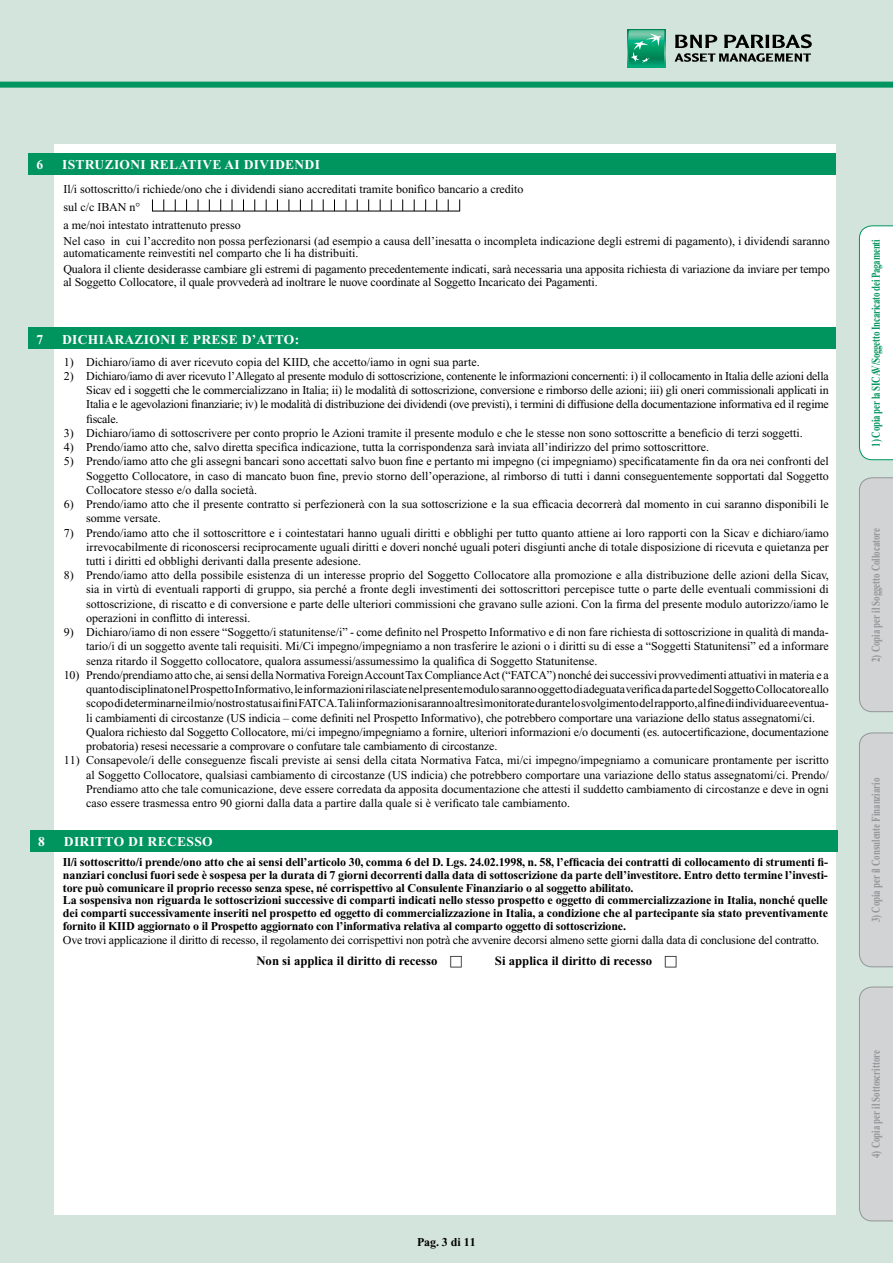
<style>
.page{position:relative;width:893px;height:1263px;background:#d3e4dc}
.page>*{position:absolute;margin:0;border:0;box-sizing:border-box;transform-origin:0 0}
.t1{font:700 13.5px "Times New Roman";letter-spacing:.025em;color:#fff}
.t2{font:700 12.75px "Times New Roman";color:#000}
.t3{font:12px/14.2px "Times New Roman";letter-spacing:-.01em;color:#000;text-align:justify}
.t4{font:700 12px/12.8px "Times New Roman";letter-spacing:-.01em;color:#000}
.t5{font:700 12px "Times New Roman";letter-spacing:-.005em;color:#939598;scale:.74 1}
.t6{font:700 12px "Times New Roman";letter-spacing:-.02em;color:#00945e;scale:.74 1}
.s1{font-family:"Universal Newswith Comm Pi";font-weight:400}
</style>
<div class="page">
<div style="left:54px;top:144px;width:782px;height:1070px;background:#fff"></div>
<div style="left:859px;top:225px;width:34px;height:235px;background:#fff"></div>
<div style="left:859px;top:477px;width:34px;height:235px;background:#d1d3d4"></div>
<div style="left:859px;top:732px;width:34px;height:235px;background:#d1d3d4"></div>
<div style="left:859px;top:986px;width:34px;height:235px;background:#d1d3d4"></div>
<div style="left:0;top:82px;width:893px;height:6px;background:#00945e"></div>
<div style="left:28px;top:153px;width:808px;height:22px;background:#00945e"></div>
<div style="left:28px;top:328px;width:808px;height:21px;background:#00945e"></div>
<hr style="left:152px;top:211px;width:308px;height:1px;background:#000">
<svg style="left:152px;top:199px;width:1px;height:12px"></svg>
<svg style="left:163px;top:199px;width:1px;height:12px"></svg>
<svg style="left:175px;top:199px;width:1px;height:12px"></svg>
<svg style="left:186px;top:199px;width:1px;height:12px"></svg>
<svg style="left:198px;top:199px;width:1px;height:12px"></svg>
<svg style="left:209px;top:199px;width:1px;height:12px"></svg>
<svg style="left:220px;top:199px;width:1px;height:12px"></svg>
<svg style="left:232px;top:199px;width:1px;height:12px"></svg>
<svg style="left:243px;top:199px;width:1px;height:12px"></svg>
<svg style="left:254px;top:199px;width:1px;height:12px"></svg>
<svg style="left:266px;top:199px;width:1px;height:12px"></svg>
<svg style="left:277px;top:199px;width:1px;height:12px"></svg>
<svg style="left:289px;top:199px;width:1px;height:12px"></svg>
<svg style="left:300px;top:199px;width:1px;height:12px"></svg>
<svg style="left:311px;top:199px;width:1px;height:12px"></svg>
<svg style="left:323px;top:199px;width:1px;height:12px"></svg>
<svg style="left:334px;top:199px;width:1px;height:12px"></svg>
<svg style="left:346px;top:199px;width:1px;height:12px"></svg>
<svg style="left:357px;top:199px;width:1px;height:12px"></svg>
<svg style="left:368px;top:199px;width:1px;height:12px"></svg>
<svg style="left:380px;top:199px;width:1px;height:12px"></svg>
<svg style="left:391px;top:199px;width:1px;height:12px"></svg>
<svg style="left:402px;top:199px;width:1px;height:12px"></svg>
<svg style="left:414px;top:199px;width:1px;height:12px"></svg>
<svg style="left:425px;top:199px;width:1px;height:12px"></svg>
<svg style="left:436px;top:199px;width:1px;height:12px"></svg>
<svg style="left:448px;top:199px;width:1px;height:12px"></svg>
<svg style="left:459px;top:199px;width:1px;height:12px"></svg>
<div style="left:30px;top:830px;width:808px;height:22px;background:#00945e"></div>
<svg style="left:674px;top:34px;width:138px;height:28px"></svg>
<div style="left:627px;top:29px;width:38px;height:39px;background:#00ab79"></div>
<svg style="left:628px;top:30px;width:36px;height:35px"></svg>
<p class="t1" style="left:36px;top:157px;width:8px">6</p>
<p class="t1" style="left:62px;top:157px;width:259px">ISTRUZIONI RELATIVE AI DIVIDENDI</p>
<p class="t3" style="left:63px;top:180px;width:462px;line-height:18px;text-align:left">Il/i sottoscritto/i richiede/ono che i dividendi siano accreditati tramite bonifico bancario a credito sul c/c IBAN n°<br>a me/noi intestato intrattenuto presso</p>
<p class="t3" style="left:63px;top:234px;width:768px;line-height:12.8px">Nel caso in cui l’accredito non possa perfezionarsi (ad esempio a causa dell’inesatta o incompleta indicazione degli estremi di pagamento), i dividendi saranno automaticamente reinvestiti nel comparto che li ha distribuiti.</p>
<p class="t3" style="left:63px;top:263px;width:768px;line-height:12.8px">Qualora il cliente desiderasse cambiare gli estremi di pagamento precedentemente indicati, sarà necessaria una apposita richiesta di variazione da inviare per tempo al Soggetto Collocatore, il quale provvederà ad inoltrare le nuove coordinate al Soggetto Incaricato dei Pagamenti.</p>
<p class="t1" style="left:36px;top:332px;width:8px">7</p>
<p class="t1" style="left:62px;top:332px;width:239px">DICHIARAZIONI E PRESE D’ATTO:</p>
<p class="t3" style="left:64px;top:354px;width:418px">1) Dichiaro/iamo di aver ricevuto copia del KIID, che accetto/iamo in ogni sua parte.</p>
<p class="t3" style="left:86px;top:369px;width:744px;text-indent:-22px">2) Dichiaro/iamo di aver ricevuto l’Allegato al presente modulo di sottoscrizione, contenente le informazioni concernenti: i) il collocamento in Italia delle azioni della Sicav ed i soggetti che le commercializzano in Italia; ii) le modalità di sottoscrizione, conversione e rimborso delle azioni; iii) gli oneri commissionali applicati in Italia e le agevolazioni finanziarie; iv) le modalità di distribuzione dei dividendi (ove previsti), i termini di diffusione della documentazione informativa ed il regime fiscale.</p>
<p class="t3" style="left:64px;top:426px;width:740px">3) Dichiaro/iamo di sottoscrivere per conto proprio le Azioni tramite il presente modulo e che le stesse non sono sottoscritte a beneficio di terzi soggetti.</p>
<p class="t3" style="left:64px;top:440px;width:647px">4) Prendo/iamo atto che, salvo diretta specifica indicazione, tutta la corrispondenza sarà inviata all’indirizzo del primo sottoscrittore.</p>
<p class="t3" style="left:86px;top:454px;width:744px;text-indent:-22px">5) Prendo/iamo atto che gli assegni bancari sono accettati salvo buon fine e pertanto mi impegno (ci impegniamo) specificatamente fin da ora nei confronti del Soggetto Collocatore, in caso di mancato buon fine, previo storno dell’operazione, al rimborso di tutti i danni conseguentemente sopportati dal Soggetto Collocatore stesso e/o dalla società.</p>
<p class="t3" style="left:86px;top:497px;width:744px;text-indent:-22px">6) Prendo/iamo atto che il presente contratto si perfezionerà con la sua sottoscrizione e la sua efficacia decorrerà dal momento in cui saranno disponibili le somme versate.</p>
<p class="t3" style="left:86px;top:525px;width:744px;text-indent:-22px">7) Prendo/iamo atto che il sottoscrittore e i cointestatari hanno uguali diritti e obblighi per tutto quanto attiene ai loro rapporti con la Sicav e dichiaro/iamo irrevocabilmente di riconoscersi reciprocamente uguali diritti e doveri nonché uguali poteri disgiunti anche di totale disposizione di ricevuta e quietanza per tutti i diritti ed obblighi derivanti dalla presente adesione.</p>
<p class="t3" style="left:86px;top:568px;width:744px;text-indent:-22px">8) Prendo/iamo atto della possibile esistenza di un interesse proprio del Soggetto Collocatore alla promozione e alla distribuzione delle azioni della Sicav, sia in virtù di eventuali rapporti di gruppo, sia perché a fronte degli investimenti dei sottoscrittori percepisce tutte o parte delle eventuali commissioni di sottoscrizione, di riscatto e di conversione e parte delle ulteriori commissioni che gravano sulle azioni. Con la firma del presente modulo autorizzo/iamo le operazioni in conflitto di interessi.</p>
<p class="t3" style="left:86px;top:625px;width:744px;text-indent:-22px">9) Dichiaro/iamo di non essere “Soggetto/i statunitense/i” - come definito nel Prospetto Informativo e di non fare richiesta di sottoscrizione in qualità di manda&shy;tario/i di un soggetto avente tali requisiti. Mi/Ci impegno/impegniamo a non trasferire le azioni o i diritti su di esse a “Soggetti Statunitensi” ed a informare senza ritardo il Soggetto collocatore, qualora assumessi/assumessimo la qualifica di Soggetto Statunitense.</p>
<p class="t3" style="left:86px;top:668px;width:744px;text-align:left;text-indent:-22px">10) Prendo/prendiamo atto che, ai sensi della Normativa Foreign Account Tax Compliance Act (“FATCA”) nonché dei successivi provvedimenti attuativi in materia e a quanto disciplinato nel Prospetto Informativo, le informazioni rilasciate nel presente modulo saranno oggetto di adeguata verifica da parte del Soggetto Collocatore allo scopo di determinarne il mio/nostro status ai fini FATCA. Tali informazioni saranno altresì monitorate durante lo svolgimento del rapporto, al fine di individuare eventua&shy;li cambiamenti di circostanze (US indicia – come definiti nel Prospetto Informativo), che potrebbero comportare una variazione dello status assegnatomi/ci.<br>Qualora richiesto dal Soggetto Collocatore, mi/ci impegno/impegniamo a fornire, ulteriori informazioni e/o documenti (es. autocertificazione, documentazione probatoria) resesi necessarie a comprovare o confutare tale cambiamento di circostanze.</p>
<p class="t3" style="left:86px;top:753px;width:744px;text-indent:-22px">11) Consapevole/i delle conseguenze fiscali previste ai sensi della citata Normativa Fatca, mi/ci impegno/impegniamo a comunicare prontamente per iscritto al Soggetto Collocatore, qualsiasi cambiamento di circostanze (US indicia) che potrebbero comportare una variazione dello status assegnatomi/ci. Prendo/ Prendiamo atto che tale comunicazione, deve essere corredata da apposita documentazione che attesti il suddetto cambiamento di circostanze e deve in ogni caso essere trasmessa entro 90 giorni dalla data a partire dalla quale si è verificato tale cambiamento.</p>
<p class="t1" style="left:38px;top:834px;width:8px">8</p>
<p class="t1" style="left:64px;top:834px;width:150px">DIRITTO DI RECESSO</p>
<p class="t4" style="left:63px;top:856px;width:767px">Il/i sottoscritto/i prende/ono atto che ai sensi dell’articolo 30, comma 6 del D. Lgs. 24.02.1998, n. 58, l’efficacia dei contratti di collocamento di strumenti fi&shy;nanziari conclusi fuori sede è sospesa per la durata di 7 giorni decorrenti dalla data di sottoscrizione da parte dell’investitore. Entro detto termine l’investi&shy;tore può comunicare il proprio recesso senza spese, né corrispettivo al Consulente Finanziario o al soggetto abilitato.<br>La sospensiva non riguarda le sottoscrizioni successive di comparti indicati nello stesso prospetto e oggetto di commercializzazione in Italia, nonché quelle dei comparti successivamente inseriti nel prospetto ed oggetto di commercializzazione in Italia, a condizione che al partecipante sia stato preventivamente fornito il KIID aggiornato o il Prospetto aggiornato con l’informativa relativa al comparto oggetto di sottoscrizione.</p>
<p class="t3" style="left:63px;top:933px;width:758px">Ove trovi applicazione il diritto di recesso, il regolamento dei corrispettivi non potrà che avvenire decorsi almeno sette giorni dalla data di conclusione del contratto.</p>
<p class="t2" style="left:256px;top:954px;width:208px">Non si applica il diritto di recesso <span class="s1">□</span></p>
<p class="t2" style="left:495px;top:954px;width:184px">Si applica il diritto di recesso <span class="s1">□</span></p>
<p class="t4" style="left:417px;top:1236px;width:60px">Pag. 3 di 11</p>
<p class="t6" style="left:869px;top:447px;width:281px;rotate:-90deg">1) Copia per la SICAV/Soggetto Incaricato dei Pagamenti</p>
<p class="t5" style="left:869px;top:662px;width:183px;rotate:-90deg">2) Copia per il Soggetto Collocatore</p>
<p class="t5" style="left:869px;top:922px;width:197px;rotate:-90deg">3) Copia per il Consulente Finanziario</p>
<p class="t5" style="left:869px;top:1158px;width:147px;rotate:-90deg">4) Copia per il Sottoscrittore</p>
</div>
